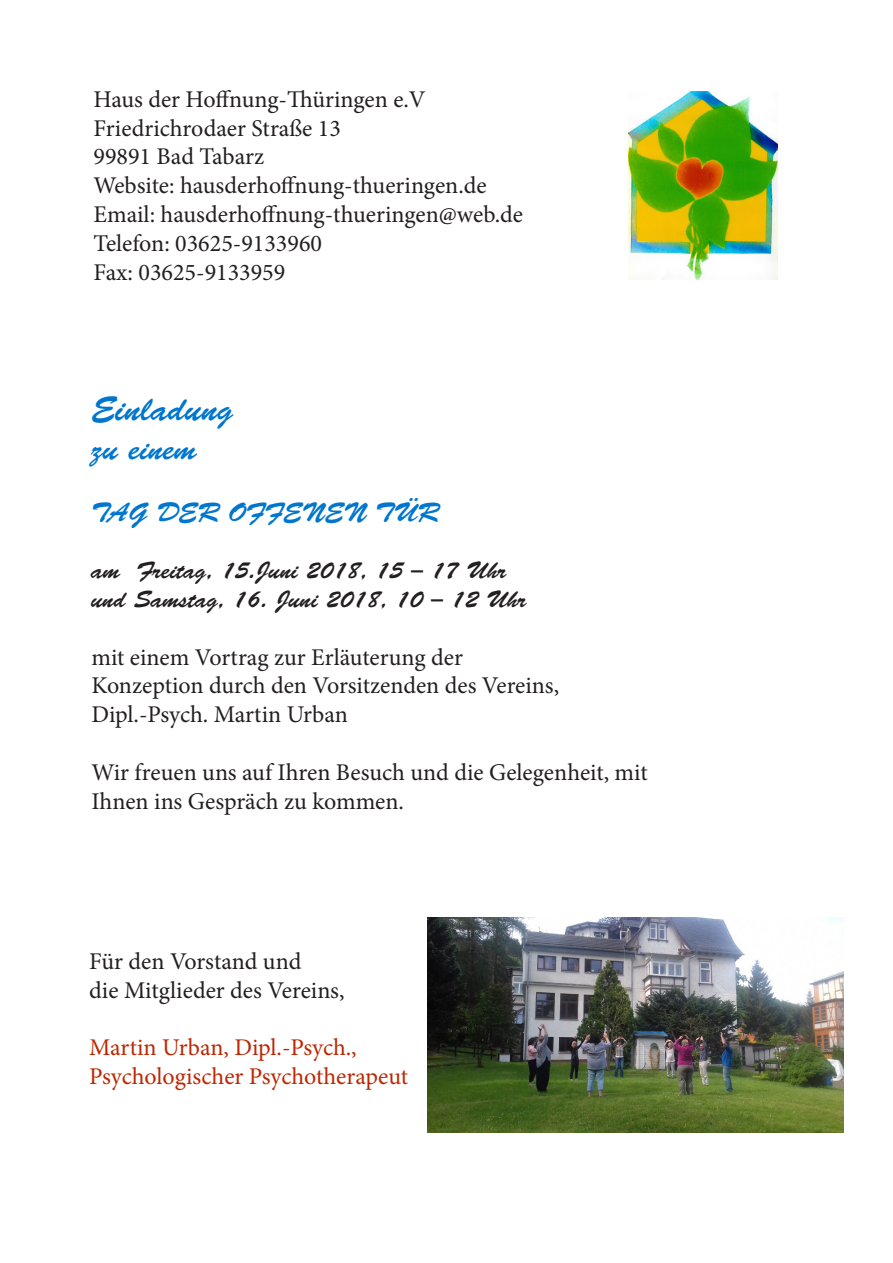
<style>
.page{position:relative;width:893px;height:1263px;background:#fff}
.page>*{position:absolute;margin:0;border:0;box-sizing:border-box;transform-origin:0 0}
.t1{font:34.5px "Brush Script Std";color:#0076ce}
.t2{font:31.5px "Brush Script Std";color:#0076ce}
.t3{font:27px "Brush Script Std";color:#0076ce}
.t4{font:24px/28.8px "Minion Pro";color:#231f20}
.t5{font:24px "Brush Script Std";color:#231f20}
.t6{font:24px "Minion Pro";letter-spacing:-.005em;color:#bd2702}
</style>
<div class="page">
<img style="left:628px;top:91px;width:150px;height:189px">
<img style="left:428px;top:917px;width:415px;height:215px">
<p class="t4" style="left:94px;top:85px;width:334px">Haus der Hoffnung-Thüringen e.V</p>
<p class="t4" style="left:94px;top:114px;width:249px">Friedrichrodaer Straße 13</p>
<p class="t4" style="left:94px;top:142px;width:172px">99891 Bad Tabarz</p>
<p class="t4" style="left:94px;top:171px;width:395px">Website: hausderhoffnung-thueringen.de</p>
<p class="t4" style="left:94px;top:200px;width:431px">Email: hausderhoffnung-thueringen@web.de</p>
<p class="t4" style="left:94px;top:229px;width:230px">Telefon: 03625-9133960</p>
<p class="t4" style="left:94px;top:258px;width:193px">Fax: 03625-9133959</p>
<p class="t1" style="left:91px;top:389px;width:143px">Einladung</p>
<p class="t2" style="left:91px;top:432px;width:107px">zu einem</p>
<p class="t3" style="left:91px;top:497px;width:349px">TAG DER OFFENEN TÜR</p>
<p class="t5" style="left:91px;top:557px;width:417px">am Freitag, 15.Juni 2018, 15 – 17 Uhr</p>
<p class="t5" style="left:91px;top:586px;width:437px">und Samstag, 16. Juni 2018, 10 – 12 Uhr</p>
<p class="t4" style="left:91px;top:643px;width:373px">mit einem Vortrag zur Erläuterung der</p>
<p class="t4" style="left:91px;top:671px;width:469px">Konzeption durch den Vorsitzenden des Vereins,</p>
<p class="t4" style="left:91px;top:700px;width:258px">Dipl.-Psych. Martin Urban</p>
<p class="t4" style="left:91px;top:758px;width:558px">Wir freuen uns auf Ihren Besuch und die Gelegenheit, mit<br>Ihnen ins Gespräch zu kommen.</p>
<p class="t4" style="left:89px;top:947px;width:214px">Für den Vorstand und</p>
<p class="t4" style="left:89px;top:976px;width:257px">die Mitglieder des Vereins,</p>
<p class="t6" style="left:89px;top:1031px;width:269px">Martin Urban, Dipl.-Psych.,</p>
<p class="t6" style="left:89px;top:1060px;width:320px">Psychologischer Psychotherapeut</p>
</div>
